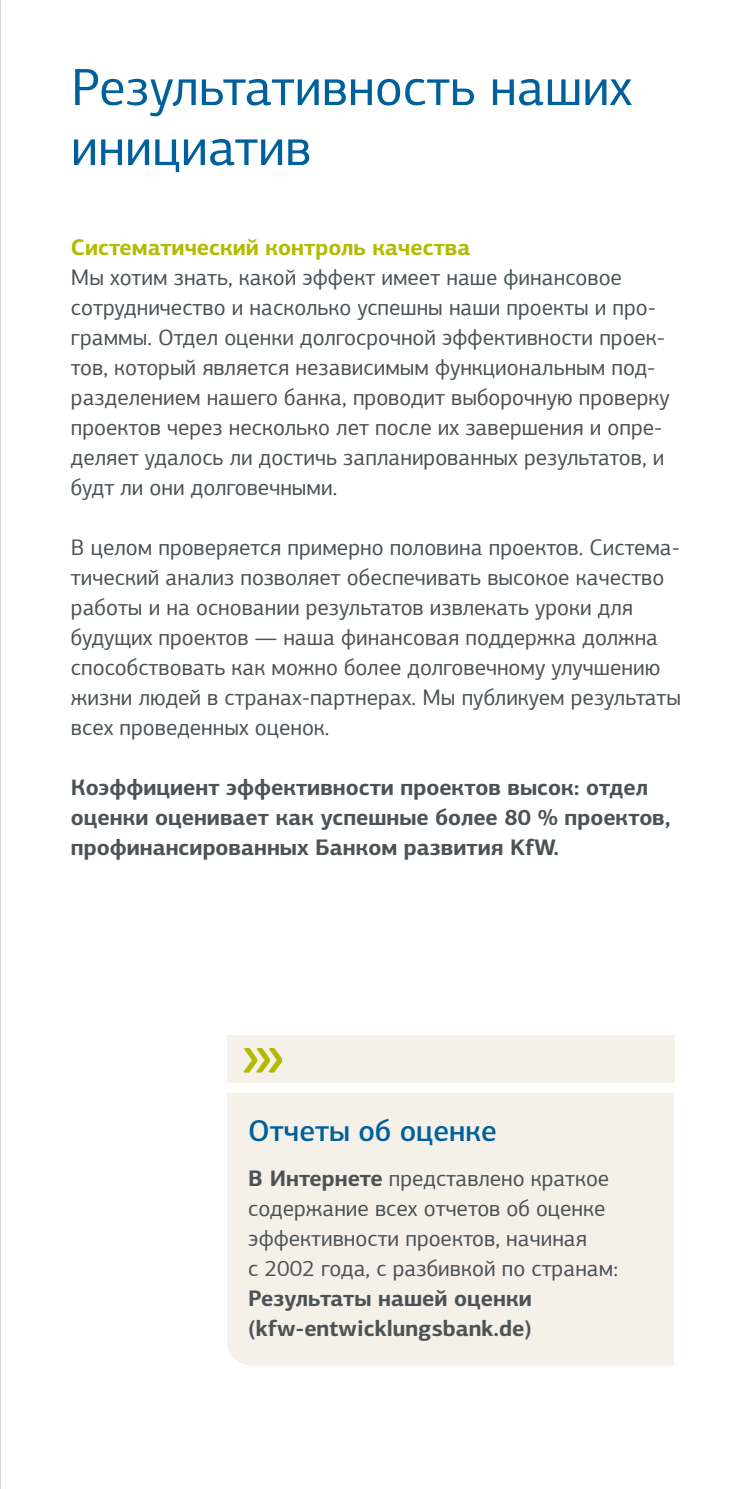
<style>
.page{position:relative;width:745px;height:1489px;background:#fff}
.page>*{position:absolute;margin:0;border:0;box-sizing:border-box;transform-origin:0 0}
.Headline_21_24_Regul{font:52.5px/60px "KFW Centro Sans";color:#00609c}
.Infobox_HL_12pt_medi{font:500 30px "KFW Centro Sans";color:#00609c}
.Fließtext_9_12_mAn4{font:22.5px/30px "KFW Centro Sans";color:#4c5356}
.Infobox_Fließtext_9{font:22.5px/30px "KFW Centro Sans";color:#4c5356}
.Fließtext_9_12_mAn4-2{font:700 22.5px/30px "KFW Centro Sans";color:#4c5356}
.Fließtext_ZwÜ_9_12_B{font:700 22.5px "KFW Centro Sans";color:#b1bc00}
.s1{font-weight:700}
</style>
<div class="page">
<div style="left:227px;top:1035px;width:446px;height:48px;background:#f5f1e9"></div>
<svg style="left:243px;top:1047px;width:39px;height:25px"></svg>
<div style="left:227px;top:1093px;width:446px;height:272px;background:#f5f1e9"></div>
<hr style="left:0;top:0;width:1px;height:1488px;background:#a8aeb1">
<h2 class="Headline_21_24_Regul" style="left:71px;top:57px;width:562px">Результативность наших инициатив</h2>
<h3 class="Fließtext_ZwÜ_9_12_B" style="left:71px;top:233px;width:401px">Систематический контроль качества</h3>
<p class="Fließtext_9_12_mAn4" style="left:71px;top:262px;width:600px">Мы хотим знать, какой эффект имеет наше финансовое сотрудничество и насколько успешны наши проекты и про&shy;граммы. Отдел оценки долгосрочной эффективности проек&shy;тов, который является независимым функциональным под&shy;разделением нашего банка, проводит выборочную проверку проектов через несколько лет после их завершения и опре&shy;деляет удалось ли достичь запланированных результатов, и будт ли они долговечными.</p>
<p class="Fließtext_9_12_mAn4" style="left:71px;top:532px;width:611px">В целом проверяется примерно половина проектов. Система&shy;тический анализ позволяет обеспечивать высокое качество работы и на основании результатов извлекать уроки для будущих проектов — наша финансовая поддержка должна способствовать как можно более долговечному улучшению жизни людей в странах-партнерах. Мы публикуем результаты всех проведенных оценок.</p>
<p class="Fließtext_9_12_mAn4-2" style="left:71px;top:772px;width:601px">Коэффициент эффективности проектов высок: отдел оценки оценивает как успешные более 80 % проектов, профинансированных Банком развития KfW.</p>
<h4 class="Infobox_HL_12pt_medi" style="left:248px;top:1111px;width:250px">Отчеты об оценке</h4>
<p class="Infobox_Fließtext_9" style="left:248px;top:1162px;width:371px"><span class="s1">В Интернете</span> представлено краткое содержание всех отчетов об оценке эффективности проектов, начиная<br>с 2002 года, с разбивкой по странам:<br><span class="s1">Результаты нашей оценки (kfw-entwicklungsbank.de)</span></p>
</div>
